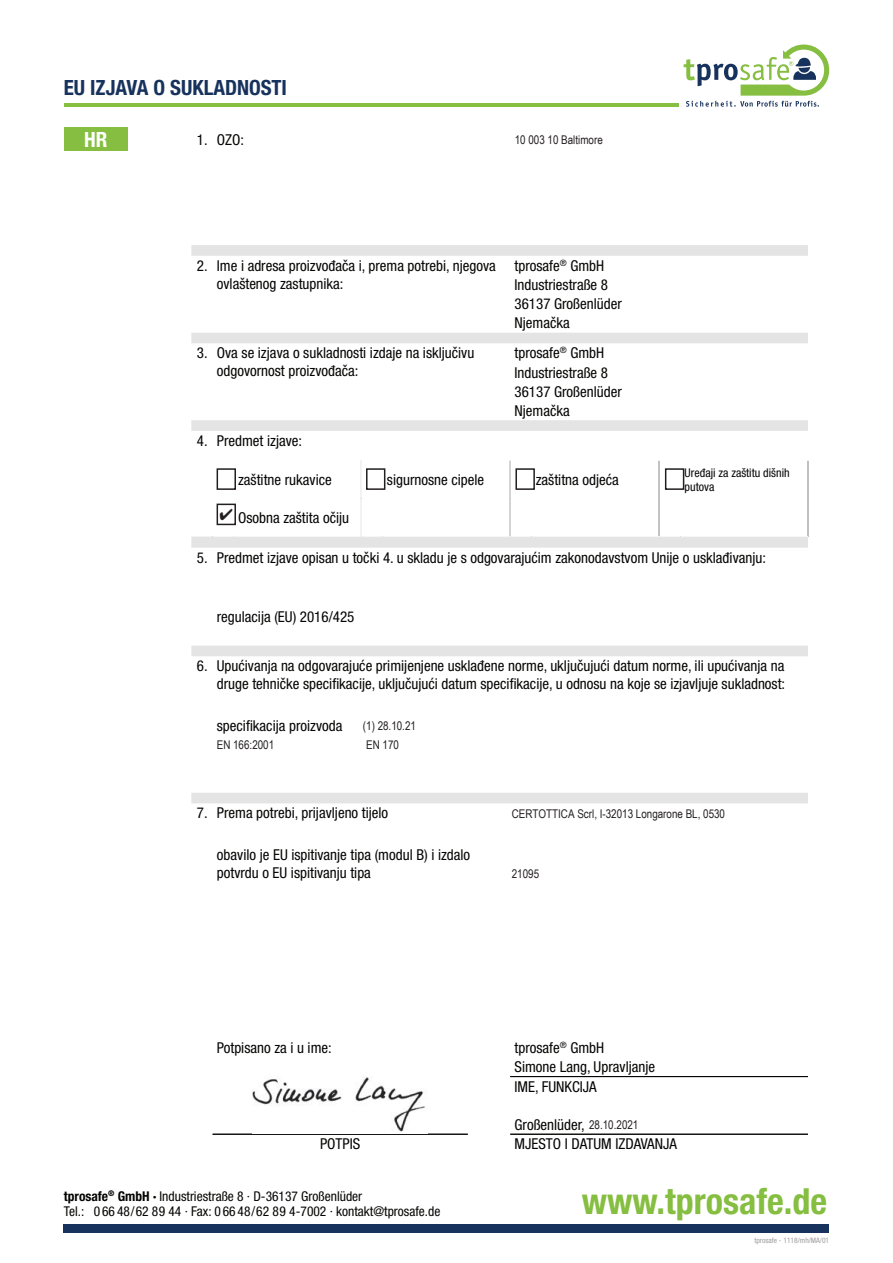
<style>
.page{position:relative;width:893px;height:1263px;background:#fff}
.page>*{position:absolute;margin:0;border:0;box-sizing:border-box;transform-origin:0 0}
.t1{font:700 condensed 36px "Helvetica Neue LTW1 G";color:#85be40}
.t2{font:700 condensed 21px "Helvetica Neue LTW1 G";color:#17325c}
.t3{font:700 condensed 21px "Helvetica Neue LTW1 G";color:#fff}
.t4{font:condensed 15px/19.2px "Helvetica Neue LTW1 G";color:#040503}
.t5{font:condensed 13.5px/15px "Helvetica Neue LTW1 G";color:#040503}
.t6{font:12px "Arial Narrow";color:#231f20}
.t7{font:condensed 12px/14.4px "Helvetica Neue LTW1 G";color:#040503}
.t8{font:condensed 7.5px "Helvetica Neue LTW1 G";color:#9d9d9c}
.s1{font-weight:700}
</style>
<div class="page">
<hr style="left:64px;top:103px;width:614px;height:4px;background:#85be40">
<svg style="left:684px;top:45px;width:145px;height:62px"></svg>
<div style="left:64px;top:1225px;width:765px;height:8px;background:#17325c"></div>
<div style="left:64px;top:128px;width:64px;height:23px;background:#85be40"></div>
<svg style="left:191px;top:245px;width:617px;height:558px"></svg>
<hr style="left:361px;top:461px;width:1px;height:38px;background:#fff">
<hr style="left:361px;top:499px;width:1px;height:37px;background:#fff">
<svg style="left:213px;top:536px;width:21px;height:1px"></svg>
<hr style="left:234px;top:536px;width:127px;height:1px;background:#fff">
<hr style="left:510px;top:461px;width:1px;height:38px;background:#fff">
<hr style="left:510px;top:499px;width:1px;height:37px;background:#fff">
<svg style="left:361px;top:536px;width:22px;height:1px"></svg>
<hr style="left:383px;top:536px;width:127px;height:1px;background:#fff">
<hr style="left:659px;top:461px;width:1px;height:38px;background:#fff">
<hr style="left:659px;top:499px;width:1px;height:37px;background:#fff">
<svg style="left:510px;top:536px;width:21px;height:1px"></svg>
<hr style="left:531px;top:536px;width:128px;height:1px;background:#fff">
<hr style="left:807px;top:461px;width:1px;height:38px;background:#fff">
<hr style="left:807px;top:499px;width:1px;height:37px;background:#fff">
<svg style="left:659px;top:536px;width:21px;height:1px"></svg>
<hr style="left:680px;top:536px;width:128px;height:1px;background:#fff">
<hr style="left:213px;top:1134px;width:255px;height:1px;background:#040503">
<hr style="left:510px;top:1076px;width:298px;height:1px;background:#040503">
<hr style="left:510px;top:1134px;width:298px;height:1px;background:#040503">
<img style="left:253px;top:1077px;width:172px;height:55px">
<div style="left:217px;top:468px;width:19px;height:22px;border:2px solid #231f20"></div>
<svg style="left:365px;top:468px;width:171px;height:23px"></svg>
<div style="left:665px;top:468px;width:19px;height:22px;border:2px solid #231f20"></div>
<div style="left:217px;top:504px;width:19px;height:21px;border:2px solid #231f20"></div>
<svg style="left:220px;top:509px;width:12px;height:11px"></svg>
<h2 class="t2" style="left:64px;top:75px;width:225px">EU IZJAVA O SUKLADNOSTI</h2>
<h2 class="t3" style="left:84px;top:127px;width:25px">HR</h2>
<p class="t4" style="left:197px;top:131px;width:49px">1. OZO:</p>
<p class="t6" style="left:515px;top:133px;width:90px">10 003 10 Baltimore</p>
<p class="t4" style="left:217px;top:258px;width:280px;line-height:18px;text-indent:-20px">2. Ime i adresa proizvođača i, prema potrebi, njegova ovlaštenog zastupnika:</p>
<p class="t4" style="left:217px;top:345px;width:259px;line-height:18px;text-indent:-20px">3. Ova se izjava o sukladnosti izdaje na isključivu odgovornost proizvođača:</p>
<p class="t4" style="left:514px;top:257px;width:109px">tprosafe<sup>®</sup> GmbH<br>Industriestraße 8<br>36137 Großenlüder</p>
<p class="t4" style="left:514px;top:345px;width:109px">tprosafe<sup>®</sup> GmbH<br>Industriestraße 8<br>36137 Großenlüder</p>
<p class="t4" style="left:514px;top:315px;width:57px">Njemačka</p>
<p class="t4" style="left:514px;top:402px;width:57px">Njemačka</p>
<p class="t4" style="left:197px;top:432px;width:107px">4. Predmet izjave:</p>
<p class="t4" style="left:238px;top:471px;width:95px">zaštitne rukavice</p>
<p class="t4" style="left:387px;top:471px;width:99px">sigurnosne cipele</p>
<p class="t4" style="left:536px;top:471px;width:85px">zaštitna odjeća</p>
<p class="t7" style="left:685px;top:466px;width:107px">Uređaji za zaštitu dišnih putova</p>
<p class="t4" style="left:238px;top:509px;width:113px">Osobna zaštita očiju</p>
<p class="t4" style="left:197px;top:549px;width:571px">5. Predmet izjave opisan u točki 4. u skladu je s odgovarajućim zakonodavstvom Unije o usklađivanju:</p>
<p class="t4" style="left:217px;top:608px;width:139px">regulacija (EU) 2016/425</p>
<p class="t4" style="left:197px;top:658px;width:590px;line-height:18px;text-align:right">6. Upućivanja na odgovarajuće primijenjene usklađene norme, uključujući datum norme, ili upućivanja na druge tehničke specifikacije, uključujući datum specifikacije, u odnosu na koje se izjavljuje sukladnost:</p>
<p class="t4" style="left:217px;top:717px;width:127px">specifikacija proizvoda</p>
<p class="t6" style="left:363px;top:719px;width:55px">(1) 28.10.21</p>
<p class="t6" style="left:217px;top:738px;width:59px">EN 166:2001</p>
<p class="t6" style="left:366px;top:738px;width:34px">EN 170</p>
<p class="t4" style="left:197px;top:805px;width:193px">7. Prema potrebi, prijavljeno tijelo</p>
<p class="t4" style="left:217px;top:847px;width:255px;line-height:18px">obavilo je EU ispitivanje tipa (modul B) i izdalo potvrdu o EU ispitivanju tipa</p>
<p class="t6" style="left:512px;top:807px;width:215px">CERTOTTICA Scrl, I-32013 Longarone BL, 0530</p>
<p class="t6" style="left:512px;top:866px;width:29px">21095</p>
<p class="t4" style="left:217px;top:1039px;width:116px">Potpisano za i u ime:</p>
<p class="t4" style="left:514px;top:1039px;width:91px">tprosafe<sup>®</sup> GmbH</p>
<p class="t4" style="left:514px;top:1059px;width:142px">Simone Lang, Upravljanje<br>IME, FUNKCIJA</p>
<p class="t4" style="left:514px;top:1116px;width:72px">Großenlüder,</p>
<p class="t6" style="left:589px;top:1118px;width:51px">28.10.2021</p>
<p class="t4" style="left:320px;top:1135px;width:42px">POTPIS</p>
<p class="t4" style="left:514px;top:1135px;width:164px">MJESTO I DATUM IZDAVANJA</p>
<p class="t5" style="left:64px;top:1189px;width:378px"><span class="s1">tprosafe</span><sup>®</sup> <span class="s1">GmbH ·</span> Industriestraße 8 · D-36137 Großenlüder<br>Tel.: 0 66 48/62 8 9 44 · Fax: 0 66 48/62 8 9 4-7002 · kontakt@tprosafe.de</p>
<h1 class="t1" style="left:582px;top:1181px;width:247px">www.tprosafe.de</h1>
<p class="t8" style="left:755px;top:1238px;width:76px">tprosafe - 1118/mh/MA/01</p>
</div>
